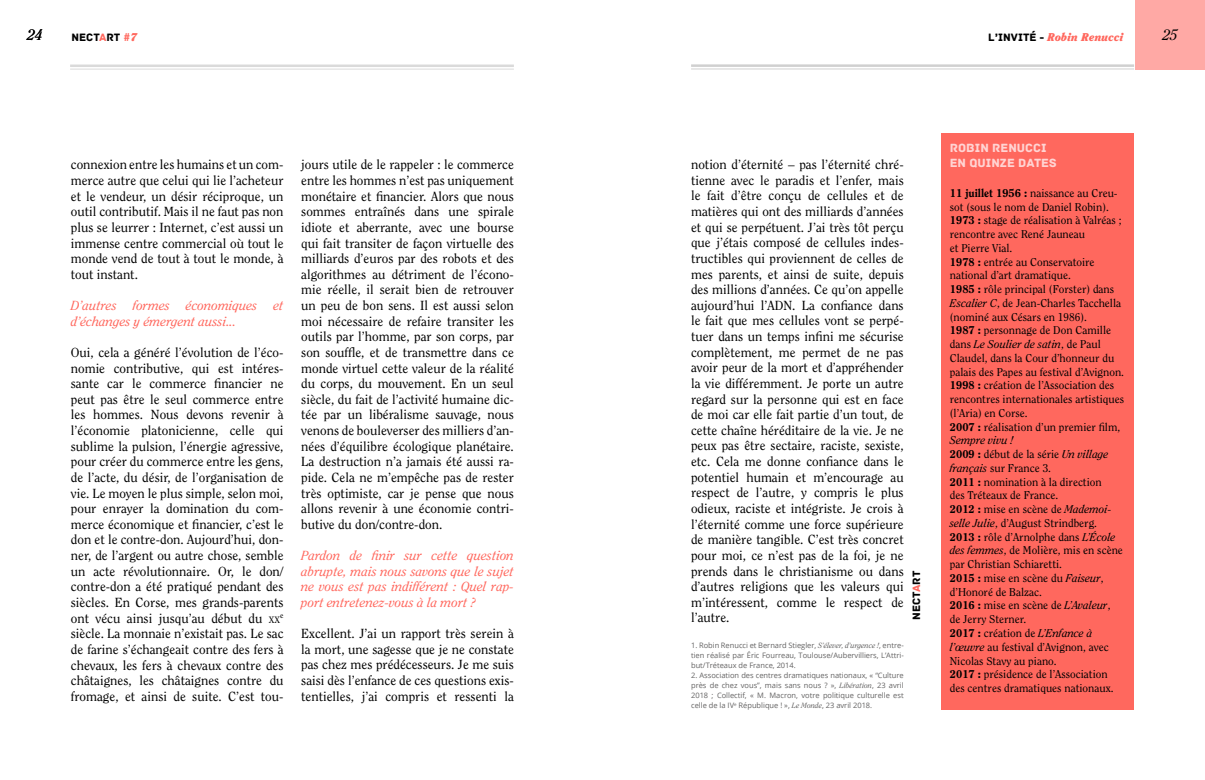
<style>
.page{position:relative;width:1205px;height:780px;background:#fff}
.page>*{position:absolute;margin:0;border:0;box-sizing:border-box;transform-origin:0 0}
.t1{font:italic 15px "Clearface";color:#000}
.t2{font:13.12px/15.6px "Clearface";color:#000;text-align:justify}
.t3{font:italic 13.12px/15.6px "Clearface";color:#ff685e}
.t4{font:12.5px/15.6px "Archive";color:#ffd4d3}
.t5{font:11.25px/13.8px "Clearface";color:#000}
.t6{font:italic 900 11.25px "Clearface";color:#ff685e}
.t7{font:11.25px "Archive";color:#000}
.t8{font:7.62px "Clearface";color:#000}
.t9{font:7.5px/10px "Open Sans";color:#646363;text-align:justify}
.s1{font-family:"Archive";font-weight:400;font-style:normal;color:#000}
.s2{color:#ff685e}
.s3{font-family:"Clearface";font-weight:900;font-style:italic;color:#ff685e}
.s4{font-size:9.12px}
.s5{font-family:"Clearface";font-style:italic}
.s6{font-weight:800}
.s7{font-style:italic}
</style>
<div class="page">
<div style="left:1135px;top:0;width:70px;height:69px;background:#ffa9a5"></div>
<hr style="left:70px;top:64px;width:444px;height:3px;background:#dadada">
<hr style="left:70px;top:69px;width:444px;height:1px;background:#dadada">
<div style="left:941px;top:133px;width:193px;height:576px;background:#ff685e"></div>
<hr style="left:691px;top:64px;width:443px;height:3px;background:#d0d0d0">
<hr style="left:691px;top:69px;width:443px;height:1px;background:#d0d0d0">
<p class="t1" style="left:28px;top:26px;width:13px">24</p>
<p class="t1" style="left:1163px;top:26px;width:13px">25</p>
<p class="t6" style="left:988px;top:30px;width:137px"><span class="s1">L’INVITÉ -</span> Robin Renucci</p>
<p class="t7" style="left:71px;top:30px;width:67px">NECT<span class="s2">A</span>RT <span class="s3">#7</span></p>
<p class="t2" style="left:71px;top:157px;width:214px">connexion entre les humains et un com&shy;merce autre que celui qui lie l’acheteur et le vendeur, un désir réciproque, un outil contributif. Mais il ne faut pas non plus se leurrer : Internet, c’est aussi un immense centre commercial où tout le monde vend de tout à tout le monde, à tout instant.</p>
<p class="t3" style="left:71px;top:297px;width:214px">D’autres formes économiques et d’échanges y émergent aussi...</p>
<p class="t2" style="left:71px;top:344px;width:214px">Oui, cela a généré l’évolution de l’éco&shy;nomie contributive, qui est intéres&shy;sante car le commerce financier ne peut pas être le seul commerce entre les hommes. Nous devons revenir à l’économie platonicienne, celle qui sublime la pulsion, l’énergie agressive, pour créer du commerce entre les gens, de l’acte, du désir, de l’organisation de vie. Le moyen le plus simple, selon moi, pour enrayer la domination du com&shy;merce économique et financier, c’est le don et le contre-don. Aujourd’hui, don&shy;ner, de l’argent ou autre chose, semble un acte révolutionnaire. Or, le don/ contre-don a été pratiqué pendant des siècles. En Corse, mes grands-parents ont vécu ainsi jusqu’au début du <span class="s4">XX</span></p>
<p class="t8" style="left:280px;top:611px;width:5px">e</p>
<p class="t2" style="left:71px;top:625px;width:214px">siècle. La monnaie n’existait pas. Le sac de farine s’échangeait contre des fers à chevaux, les fers à chevaux contre des châtaignes, les châtaignes contre du fromage, et ainsi de suite. C’est tou-</p>
<p class="t2" style="left:301px;top:157px;width:214px">jours utile de le rappeler : le commerce entre les hommes n’est pas uniquement monétaire et financier. Alors que nous sommes entraînés dans une spirale idiote et aberrante, avec une bourse qui fait transiter de façon virtuelle des milliards d’euros par des robots et des algorithmes au détriment de l’écono&shy;mie réelle, il serait bien de retrouver un peu de bon sens. Il est aussi selon moi nécessaire de refaire transiter les outils par l’homme, par son corps, par son souffle, et de transmettre dans ce monde virtuel cette valeur de la réalité du corps, du mouvement. En un seul siècle, du fait de l’activité humaine dic&shy;tée par un libéralisme sauvage, nous venons de bouleverser des milliers d’an&shy;nées d’équilibre écologique planétaire.<br>La destruction n’a jamais été aussi ra&shy;pide. Cela ne m’empêche pas de rester très optimiste, car je pense que nous allons revenir à une économie contri&shy;butive du don/contre-don.</p>
<p class="t3" style="left:301px;top:547px;width:214px;text-align:justify">Pardon de finir sur cette question abrupte, mais nous savons que le sujet ne vous est pas indifférent : Quel rap&shy;port entretenez-vous à la mort ?</p>
<p class="t2" style="left:301px;top:625px;width:214px">Excellent. J’ai un rapport très serein à la mort, une sagesse que je ne constate pas chez mes prédécesseurs. Je me suis saisi dès l’enfance de ces questions exis&shy;tentielles, j’ai compris et ressenti la</p>
<p class="t2" style="left:691px;top:156px;width:214px">notion d’éternité – pas l’éternité chré&shy;tienne avec le paradis et l’enfer, mais le fait d’être conçu de cellules et de matières qui ont des milliards d’années et qui se perpétuent. J’ai très tôt perçu que j’étais composé de cellules indes&shy;tructibles qui proviennent de celles de mes parents, et ainsi de suite, depuis des millions d’années. Ce qu’on appelle aujourd’hui l’ADN. La confiance dans le fait que mes cellules vont se perpé&shy;tuer dans un temps infini me sécurise complètement, me permet de ne pas avoir peur de la mort et d’appréhender la vie différemment. Je porte un autre regard sur la personne qui est en face de moi car elle fait partie d’un tout, de cette chaîne héréditaire de la vie. Je ne peux pas être sectaire, raciste, sexiste, etc. Cela me donne confiance dans le potentiel humain et m’encourage au respect de l’autre, y compris le plus odieux, raciste et intégriste. Je crois à l’éternité comme une force supérieure de manière tangible. C’est très concret pour moi, ce n’est pas de la foi, je ne prends dans le christianisme ou dans d’autres religions que les valeurs qui m’intéressent, comme le respect de l’autre.</p>
<p class="t9" style="left:691px;top:640px;width:214px">1. Robin Renucci et Bernard Stiegler, <span class="s5">S’élever, d’urgence !</span>, entre&shy;tien réalisé par Éric Fourreau, Toulouse/Aubervilliers, L’Attri&shy;but/Tréteaux de France, 2014.</p>
<p class="t9" style="left:691px;top:670px;width:214px">2. Association des centres dramatiques nationaux, « “Culture près de chez vous”, mais sans nous ? », <span class="s5">Libération</span>, 23 avril 2018 ; Collectif, « M. Macron, votre politique culturelle est celle de la IV<sup>e</sup> République ! », <span class="s5">Le Monde</span>, 23 avril 2018.</p>
<p class="t7" style="left:910px;top:619px;width:50px;rotate:-90deg">NECT<span class="s2">A</span>RT</p>
<p class="t4" style="left:950px;top:140px;width:108px">ROBIN RENUCCI<br>EN QUINZE DATES</p>
<p class="t5" style="left:950px;top:186px;width:176px"><span class="s6">11 juillet 1956 :</span>naissance au Creu&shy;sot (sous le nom de Daniel Robin).<br><span class="s6">1973 :</span>stage de réalisation à Valréas ; rencontre avec René Jauneau<br>et Pierre Vial.<br><span class="s6">1978 :</span>entrée au Conservatoire national d’art dramatique.<br><span class="s6">1985 :</span>rôle principal (Forster) dans<br><span class="s7">Escalier C</span>, de Jean-Charles Tacchella (nominé aux Césars en 1986).<br><span class="s6">1987 :</span>personnage de Don Camille dans <span class="s7">Le Soulier de satin</span>, de Paul<br>Claudel, dans la Cour d’honneur du palais des Papes au festival d’Avignon.<br><span class="s6">1998 :</span>création de l’Association des rencontres internationales artistiques (l’Aria) en Corse.<br><span class="s6">2007 :</span>réalisation d’un premier film,<br><span class="s7">Sempre vivu !<br></span><span class="s6">2009 :</span>début de la série <span class="s7">Un village français</span> sur France 3.<br><span class="s6">2011 :</span>nomination à la direction<br>des Tréteaux de France.<br><span class="s6">2012 :</span>mise en scène de <span class="s7">Mademoi&shy;selle Julie</span>, d’August Strindberg.<br><span class="s6">2013 :</span>rôle d’Arnolphe dans <span class="s7">L’École des femmes</span>, de Molière, mis en scène par Christian Schiaretti.<br><span class="s6">2015 :</span>mise en scène du <span class="s7">Faiseur</span>, d’Honoré de Balzac.<br><span class="s6">2016 :</span>mise en scène de <span class="s7">L’Avaleur</span>,<br>de Jerry Sterner.<br><span class="s6">2017 :</span>création de <span class="s7">L’Enfance à l’œuvre</span> au festival d’Avignon, avec<br>Nicolas Stavy au piano.<br><span class="s6">2017 :</span>présidence de l’Association des centres dramatiques nationaux.</p>
</div>
